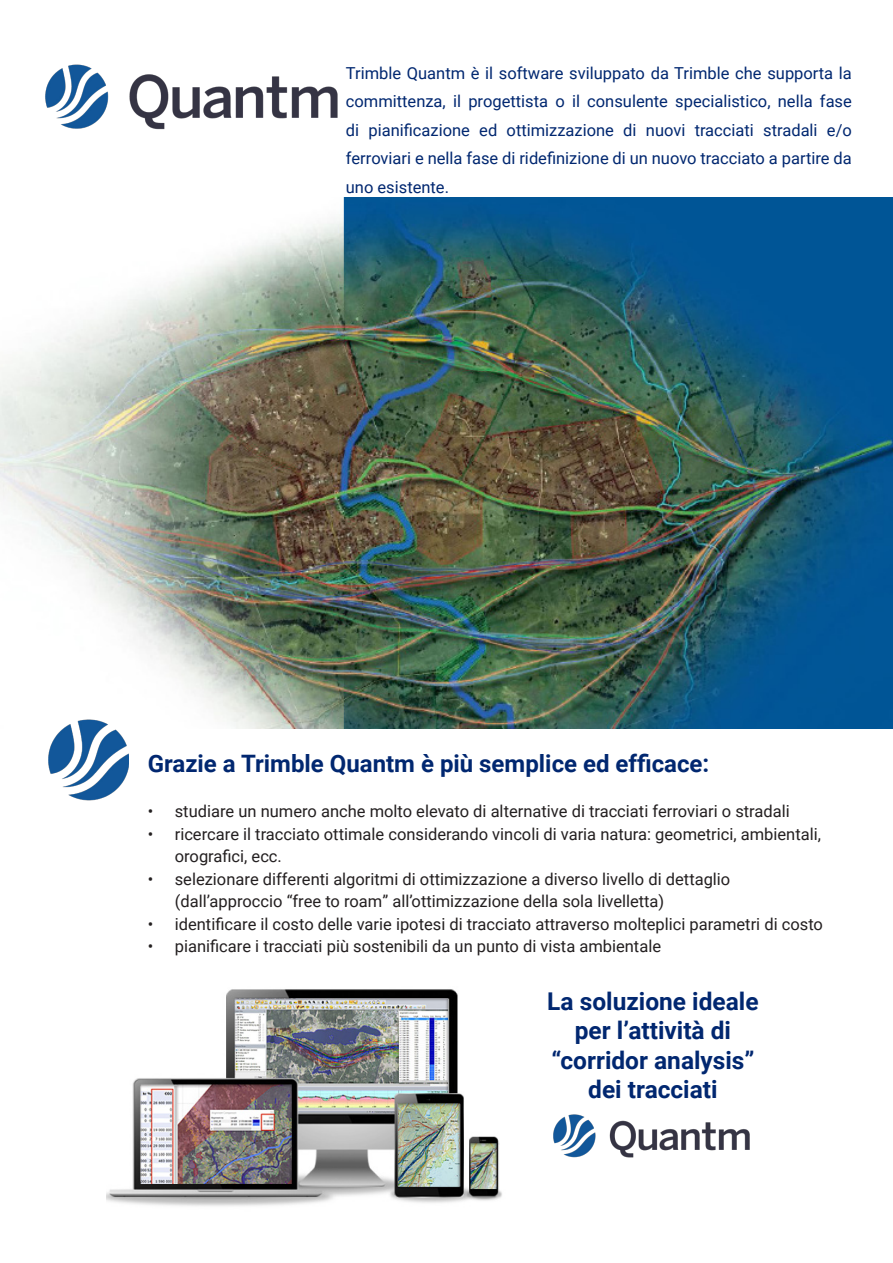
<style>
.page{position:relative;width:893px;height:1263px;background:#fff}
.page>*{position:absolute;margin:0;border:0;box-sizing:border-box;transform-origin:0 0}
.t1{font:700 24.45px "Roboto";color:#012770}
.t2{font:700 24px "Roboto";color:#012770}
.t3{font:16.5px/22.5px "Roboto";color:#231f20}
.t4{font:16.5px/28.5px "Roboto";color:#012770;text-align:justify}
</style>
<div class="page">
<img style="left:0;top:198px;width:893px;height:530px">
<img style="left:45px;top:715px;width:84px;height:86px">
<img style="left:45px;top:64px;width:293px;height:65px">
<img style="left:106px;top:989px;width:396px;height:217px">
<img style="left:553px;top:1114px;width:197px;height:43px">
<p class="t4" style="left:346px;top:58px;width:508px">Trimble Quantm è il software sviluppato da Trimble che supporta la committenza, il progettista o il consulente specialistico, nella fase di pianificazione ed ottimizzazione di nuovi tracciati stradali e/o ferroviari e nella fase di ridefinizione di un nuovo tracciato a partire da uno esistente.</p>
<p class="t2" style="left:148px;top:747px;width:563px">Grazie a Trimble Quantm è più semplice ed efficace:</p>
<p class="t3" style="left:148px;top:799px;width:643px">• studiare un numero anche molto elevato di alternative di tracciati ferroviari o stradali</p>
<p class="t3" style="left:175px;top:822px;width:648px;text-indent:-27px">• ricercare il tracciato ottimale considerando vincoli di varia natura: geometrici, ambientali, orografici, ecc.</p>
<p class="t3" style="left:175px;top:867px;width:557px;text-indent:-27px">• selezionare differenti algoritmi di ottimizzazione a diverso livello di dettaglio (dall’approccio “free to roam” all’ottimizzazione della sola livelletta)</p>
<p class="t3" style="left:148px;top:912px;width:677px">• identificare il costo delle varie ipotesi di tracciato attraverso molteplici parametri di costo</p>
<p class="t3" style="left:148px;top:934px;width:515px">• pianificare i tracciati più sostenibili da un punto di vista ambientale</p>
<p class="t1" style="left:547px;top:984px;width:213px">La soluzione ideale</p>
<p class="t1" style="left:575px;top:1014px;width:158px">per l’attività di</p>
<p class="t1" style="left:551px;top:1043px;width:205px">“corridor analysis”</p>
<p class="t1" style="left:588px;top:1072px;width:131px">dei tracciati</p>
</div>
